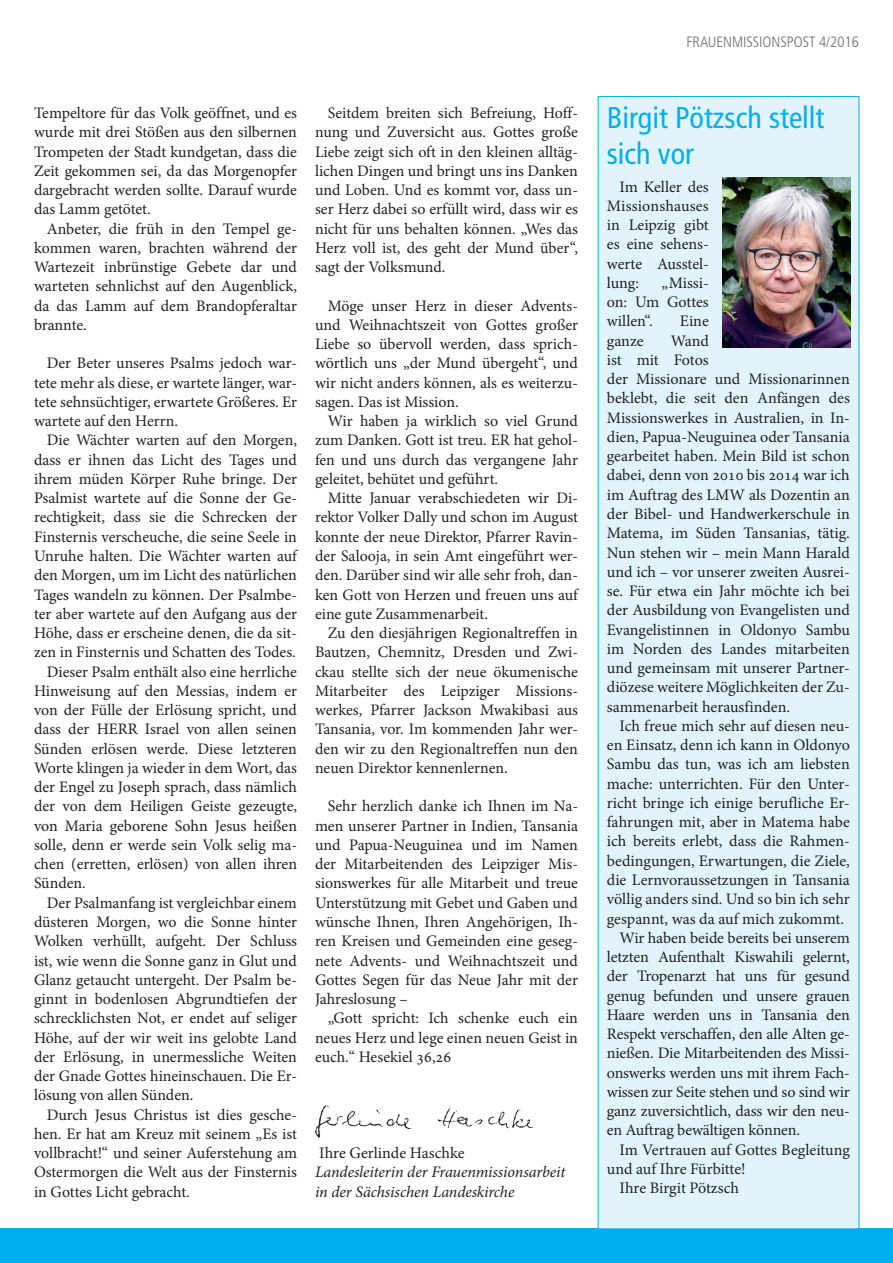
<style>
.page{position:relative;width:893px;height:1263px;background:#fff}
.page>*{position:absolute;margin:0;border:0;box-sizing:border-box;transform-origin:0 0}
.t1{font:condensed 30px/36px "Frutiger";color:#00aeef}
.t2{font:16.05px/19.2px "Minion Pro";letter-spacing:-.005em;color:#231f20;text-align:justify}
.t3{font:italic 16.05px/19.2px "Minion Pro";letter-spacing:-.005em;color:#231f20}
.t4{font:300 condensed 15px "Frutiger";color:#6c6d70}
</style>
<div class="page">
<div style="left:0;top:1229px;width:893px;height:34px;background:#00aeef"></div>
<img style="left:315px;top:1105px;width:217px;height:32px">
<div style="left:598px;top:97px;width:261px;height:1132px;background:#e1f4fc"></div>
<img style="left:723px;top:177px;width:127px;height:170px">
<p class="t2" style="left:34px;top:103px;width:264px">Tempeltore für das Volk geöffnet, und es wurde mit drei Stößen aus den silbernen Trompeten der Stadt kundgetan, dass die Zeit gekommen sei, da das Morgenopfer dargebracht werden sollte. Darauf wurde das Lamm getötet.</p>
<p class="t2" style="left:34px;top:219px;width:264px;text-indent:13px">Anbeter, die früh in den Tempel ge&shy;kommen waren, brachten während der Wartezeit inbrünstige Gebete dar und warteten sehnlichst auf den Augenblick, da das Lamm auf dem Brandopferaltar brannte.</p>
<p class="t2" style="left:34px;top:354px;width:264px;text-indent:13px">Der Beter unseres Psalms jedoch war&shy;tete mehr als diese, er wartete länger, war&shy;tete sehnsüchtiger, erwartete Größeres. Er wartete auf den Herrn.</p>
<p class="t2" style="left:47px;top:431px;width:252px">Die Wächter warten auf den Morgen,</p>
<p class="t2" style="left:34px;top:450px;width:264px">dass er ihnen das Licht des Tages und</p>
<p class="t2" style="left:34px;top:469px;width:264px">ihrem müden Körper Ruhe bringe. Der</p>
<p class="t2" style="left:34px;top:489px;width:264px">Psalmist wartete auf die Sonne der Ge-</p>
<p class="t2" style="left:34px;top:508px;width:264px">rechtigkeit, dass sie die Schrecken der</p>
<p class="t2" style="left:34px;top:527px;width:264px">Finsternis verscheuche, die seine Seele in</p>
<p class="t2" style="left:34px;top:546px;width:264px">Unruhe halten. Die Wächter warten auf</p>
<p class="t2" style="left:34px;top:566px;width:264px">den Morgen, um im Licht des natürlichen</p>
<p class="t2" style="left:34px;top:585px;width:264px">Tages wandeln zu können. Der Psalmbe-</p>
<p class="t2" style="left:34px;top:604px;width:264px">ter aber wartete auf den Aufgang aus der</p>
<p class="t2" style="left:34px;top:623px;width:264px">Höhe, dass er erscheine denen, die da sit-</p>
<p class="t2" style="left:34px;top:643px;width:263px">zen in Finsternis und Schatten des Todes.</p>
<p class="t2" style="left:47px;top:662px;width:252px">Dieser Psalm enthält also eine herrliche</p>
<p class="t2" style="left:34px;top:681px;width:264px">Hinweisung auf den Messias, indem er</p>
<p class="t2" style="left:34px;top:700px;width:264px">von der Fülle der Erlösung spricht, und</p>
<p class="t2" style="left:34px;top:720px;width:264px">dass der HERR Israel von allen seinen</p>
<p class="t2" style="left:34px;top:739px;width:264px">Sünden erlösen werde. Diese letzteren</p>
<p class="t2" style="left:34px;top:758px;width:264px">Worte klingen ja wieder in dem Wort, das</p>
<p class="t2" style="left:34px;top:777px;width:264px">der Engel zu Joseph sprach, dass nämlich</p>
<p class="t2" style="left:34px;top:797px;width:264px">der von dem Heiligen Geiste gezeugte,</p>
<p class="t2" style="left:34px;top:816px;width:264px">von Maria geborene Sohn Jesus heißen</p>
<p class="t2" style="left:34px;top:835px;width:264px">solle, denn er werde sein Volk selig ma-</p>
<p class="t2" style="left:34px;top:854px;width:264px">chen (erretten, erlösen) von allen ihren</p>
<p class="t2" style="left:34px;top:874px;width:53px">Sünden.</p>
<p class="t2" style="left:47px;top:893px;width:252px">Der Psalmanfang ist vergleichbar einem</p>
<p class="t2" style="left:34px;top:912px;width:264px">düsteren Morgen, wo die Sonne hinter</p>
<p class="t2" style="left:34px;top:932px;width:264px">Wolken verhüllt, aufgeht. Der Schluss</p>
<p class="t2" style="left:34px;top:951px;width:264px">ist, wie wenn die Sonne ganz in Glut und</p>
<p class="t2" style="left:34px;top:970px;width:264px">Glanz getaucht untergeht. Der Psalm be-</p>
<p class="t2" style="left:34px;top:989px;width:264px">ginnt in bodenlosen Abgrundtiefen der</p>
<p class="t2" style="left:34px;top:1009px;width:264px">schrecklichsten Not, er endet auf seliger</p>
<p class="t2" style="left:34px;top:1028px;width:264px">Höhe, auf der wir weit ins gelobte Land</p>
<p class="t2" style="left:34px;top:1047px;width:264px">der Erlösung, in unermessliche Weiten</p>
<p class="t2" style="left:34px;top:1066px;width:264px">der Gnade Gottes hineinschauen. Die Er-</p>
<p class="t2" style="left:34px;top:1086px;width:161px">lösung von allen Sünden.</p>
<p class="t2" style="left:47px;top:1105px;width:252px">Durch Jesus Christus ist dies gesche-</p>
<p class="t2" style="left:34px;top:1124px;width:265px">hen. Er hat am Kreuz mit seinem „Es ist</p>
<p class="t2" style="left:34px;top:1143px;width:264px">vollbracht!“ und seiner Auferstehung am</p>
<p class="t2" style="left:34px;top:1163px;width:264px">Ostermorgen die Welt aus der Finsternis</p>
<p class="t2" style="left:34px;top:1182px;width:157px">in Gottes Licht gebracht.</p>
<p class="t2" style="left:315px;top:103px;width:264px;text-indent:13px">Seitdem breiten sich Befreiung, Hoff&shy;nung und Zuversicht aus. Gottes große Liebe zeigt sich oft in den kleinen alltäg&shy;lichen Dingen und bringt uns ins Danken und Loben. Und es kommt vor, dass un&shy;ser Herz dabei so erfüllt wird, dass wir es nicht für uns behalten können. „Wes das Herz voll ist, des geht der Mund über“, sagt der Volksmund.</p>
<p class="t2" style="left:315px;top:296px;width:264px;text-indent:13px">Möge unser Herz in dieser Advents&shy;und Weihnachtszeit von Gottes großer Liebe so übervoll werden, dass sprich&shy;wörtlich uns „der Mund übergeht“, und wir nicht anders können, als es weiterzu&shy;sagen. Das ist Mission.</p>
<p class="t2" style="left:315px;top:411px;width:264px;text-indent:13px">Wir haben ja wirklich so viel Grund zum Danken. Gott ist treu. ER hat gehol&shy;fen und uns durch das vergangene Jahr geleitet, behütet und geführt.</p>
<p class="t2" style="left:315px;top:489px;width:264px;text-indent:13px">Mitte Januar verabschiedeten wir Di&shy;rektor Volker Dally und schon im August konnte der neue Direktor, Pfarrer Ravin&shy;der Salooja, in sein Amt eingeführt wer&shy;den. Darüber sind wir alle sehr froh, dan&shy;ken Gott von Herzen und freuen uns auf eine gute Zusammenarbeit.</p>
<p class="t2" style="left:315px;top:623px;width:264px;text-indent:13px">Zu den diesjährigen Regionaltreffen in Bautzen, Chemnitz, Dresden und Zwi&shy;ckau stellte sich der neue ökumenische Mitarbeiter des Leipziger Missions&shy;werkes, Pfarrer Jackson Mwakibasi aus Tansania, vor. Im kommenden Jahr wer&shy;den wir zu den Regionaltreffen nun den neuen Direktor kennenlernen.</p>
<p class="t2" style="left:315px;top:797px;width:264px;text-indent:13px">Sehr herzlich danke ich Ihnen im Na&shy;men unserer Partner in Indien, Tansania und Papua-Neuguinea und im Namen der Mitarbeitenden des Leipziger Mis&shy;sionswerkes für alle Mitarbeit und treue Unterstützung mit Gebet und Gaben und wünsche Ihnen, Ihren Angehörigen, Ih&shy;ren Kreisen und Gemeinden eine geseg&shy;nete Advents- und Weihnachtszeit und Gottes Segen für das Neue Jahr mit der Jahreslosung –</p>
<p class="t2" style="left:315px;top:1009px;width:264px;text-indent:13px">„Gott spricht: Ich schenke euch ein neues Herz und lege einen neuen Geist in euch.“ Hesekiel 36,26</p>
<p class="t2" style="left:319px;top:1143px;width:147px">Ihre Gerlinde Haschke</p>
<p class="t3" style="left:315px;top:1163px;width:252px">Landesleiterin der Frauenmissionsarbeit in der Sächsischen Landeskirche</p>
<p class="t4" style="left:686px;top:33px;width:174px">FRAUENMISSIONSPOST 4/2016</p>
<h1 class="t1" style="left:607px;top:100px;width:219px">Birgit Pötzsch stellt sich vor</h1>
<p class="t2" style="left:607px;top:177px;width:104px;text-indent:13px">Im Keller des Missionshauses in Leipzig gibt es eine sehens&shy;werte Ausstel&shy;lung:</p>
<p class="t2" style="left:607px;top:273px;width:104px;text-indent:55px">„Missi&shy;on: Um Gottes willen“.</p>
<p class="t2" style="left:680px;top:312px;width:30px">Eine</p>
<p class="t2" style="left:607px;top:331px;width:245px;text-align:left;text-indent:64px">Wand<br>ist mit Fotos<br>der Missionare und Missionarinnen beklebt, die seit den Anfängen des<br>Missionswerkes in Australien, in In&shy;dien, Papua-Neuguinea oder Tansania gearbeitet haben. Mein Bild ist schon dabei, denn von 2010 bis 2014 war ich im Auftrag des LMW als Dozentin an der Bibel- und Handwerkerschule in<br>Matema, im Süden Tansanias, tätig.<br>Nun stehen wir – mein Mann Harald und ich – vor unserer zweiten Ausrei&shy;se. Für etwa ein Jahr möchte ich bei der Ausbildung von Evangelisten und<br>Evangelistinnen in Oldonyo Sambu im Norden des Landes mitarbeiten und gemeinsam mit unserer Partner&shy;diözese weitere Möglichkeiten der Zu&shy;sammenarbeit herausfinden.</p>
<p class="t2" style="left:620px;top:716px;width:232px">Ich freue mich sehr auf diesen neu-</p>
<p class="t2" style="left:607px;top:735px;width:245px">en Einsatz, denn ich kann in Oldonyo</p>
<p class="t2" style="left:607px;top:755px;width:244px">Sambu das tun, was ich am liebsten</p>
<p class="t2" style="left:607px;top:774px;width:245px">mache: unterrichten. Für den Unter-</p>
<p class="t2" style="left:607px;top:793px;width:245px">richt bringe ich einige berufliche Er-</p>
<p class="t2" style="left:607px;top:812px;width:245px">fahrungen mit, aber in Matema habe</p>
<p class="t2" style="left:607px;top:832px;width:245px">ich bereits erlebt, dass die Rahmen-</p>
<p class="t2" style="left:607px;top:851px;width:244px">bedingungen, Erwartungen, die Ziele,</p>
<p class="t2" style="left:607px;top:870px;width:245px">die Lernvoraussetzungen in Tansania</p>
<p class="t2" style="left:607px;top:889px;width:245px">völlig anders sind. Und so bin ich sehr</p>
<p class="t2" style="left:607px;top:909px;width:239px">gespannt, was da auf mich zukommt.</p>
<p class="t2" style="left:620px;top:928px;width:232px">Wir haben beide bereits bei unserem</p>
<p class="t2" style="left:607px;top:947px;width:244px">letzten Aufenthalt Kiswahili gelernt,</p>
<p class="t2" style="left:607px;top:967px;width:244px">der Tropenarzt hat uns für gesund</p>
<p class="t2" style="left:607px;top:986px;width:245px">genug befunden und unsere grauen</p>
<p class="t2" style="left:607px;top:1005px;width:244px">Haare werden uns in Tansania den</p>
<p class="t2" style="left:607px;top:1024px;width:245px">Respekt verschaffen, den alle Alten ge-</p>
<p class="t2" style="left:607px;top:1044px;width:245px">nießen. Die Mitarbeitenden des Missi-</p>
<p class="t2" style="left:607px;top:1063px;width:245px">onswerks werden uns mit ihrem Fach-</p>
<p class="t2" style="left:607px;top:1082px;width:245px">wissen zur Seite stehen und so sind wir</p>
<p class="t2" style="left:607px;top:1101px;width:245px">ganz zuversichtlich, dass wir den neu-</p>
<p class="t2" style="left:607px;top:1121px;width:195px">en Auftrag bewältigen können.</p>
<p class="t2" style="left:620px;top:1140px;width:232px">Im Vertrauen auf Gottes Begleitung</p>
<p class="t2" style="left:607px;top:1159px;width:140px">und auf Ihre Fürbitte!</p>
<p class="t2" style="left:620px;top:1178px;width:121px">Ihre Birgit Pötzsch</p>
<p class="t2" style="left:607px;top:331px;width:38px">ganze</p>
</div>
